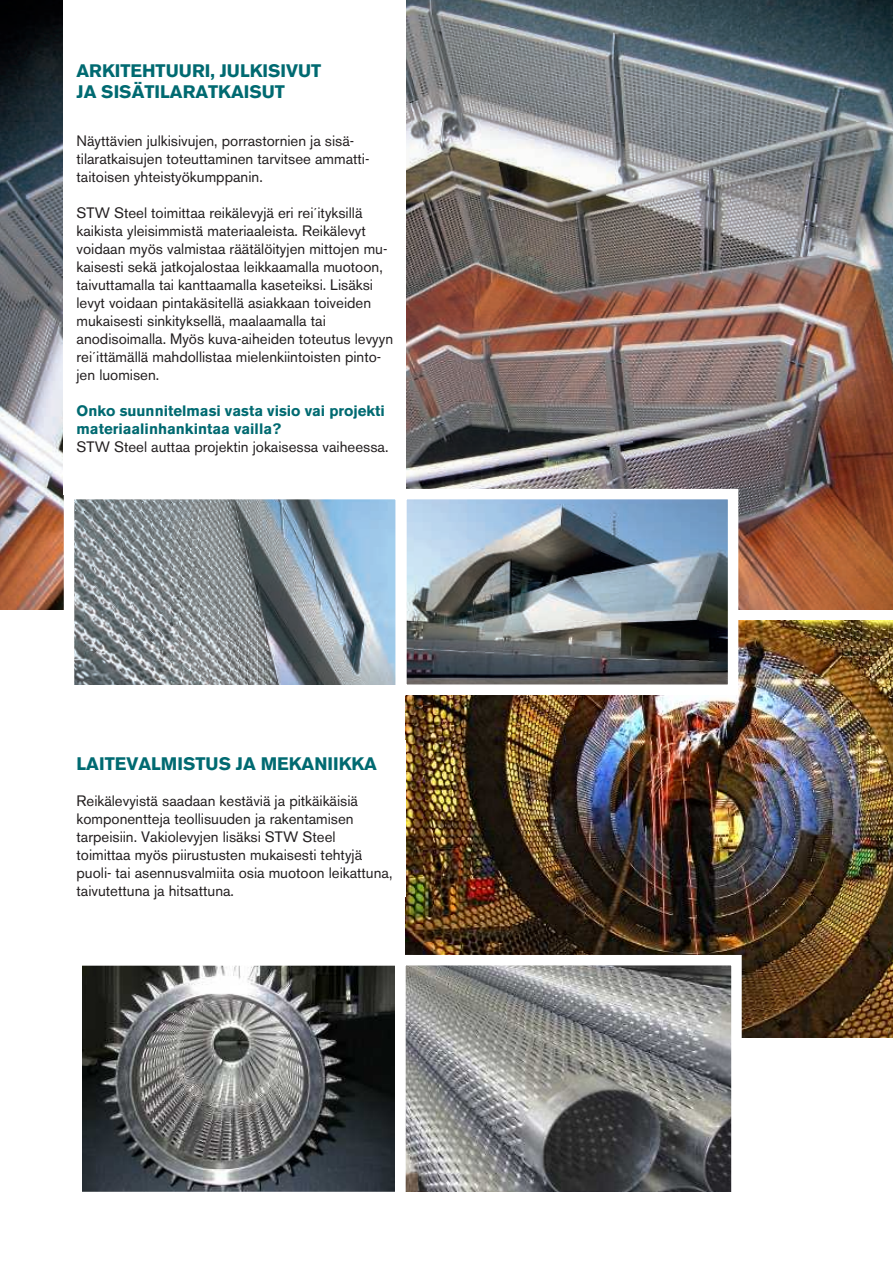
<style>
.page{position:relative;width:893px;height:1263px;background:#fff}
.page>*{position:absolute;margin:0;border:0;box-sizing:border-box;transform-origin:0 0}
.t1{font:700 18px/21px "Fri Akzidenz";color:#006a71}
.t2{font:15px/18px "Fri Akzidenz";color:#231f20}
.t3{font:700 15px/18px "Fri Akzidenz";color:#006a71}
</style>
<div class="page">
<img style="left:406px;top:621px;width:487px;height:416px">
<img style="left:0;top:0;width:893px;height:609px">
<img style="left:75px;top:500px;width:652px;height:184px">
<div style="left:396px;top:489px;width:342px;height:206px;border:10px solid #fff"></div>
<div style="left:64px;top:489px;width:342px;height:206px;border:10px solid #fff"></div>
<img style="left:83px;top:967px;width:312px;height:223px">
<div style="left:71px;top:955px;width:342px;height:247px;border:11px solid #fff"></div>
<img style="left:406px;top:966px;width:325px;height:225px">
<div style="left:64px;top:0;width:342px;height:494px;background:#fff"></div>
<p class="t1" style="left:77px;top:61px;width:246px">ARKITEHTUURI, JULKISIVUT<br>JA SISÄTILARATKAISUT</p>
<p class="t2" style="left:77px;top:132px;width:294px">Näyttävien julkisivujen, porrastornien ja sisä&shy;tilaratkaisujen toteuttaminen tarvitsee ammatti&shy;taitoisen yhteistyökumppanin.</p>
<p class="t2" style="left:77px;top:204px;width:318px">STW Steel toimittaa reikälevyjä eri rei´ityksillä kaikista yleisimmistä materiaaleista. Reikälevyt voidaan myös valmistaa räätälöityjen mittojen mu&shy;kaisesti sekä jatkojalostaa leikkaamalla muotoon, taivuttamalla tai kanttaamalla kaseteiksi. Lisäksi levyt voidaan pintakäsitellä asiakkaan toiveiden mukaisesti sinkityksellä, maalaamalla tai anodisoimalla. Myös kuva-aiheiden toteutus levyyn rei´ittämällä mahdollistaa mielenkiintoisten pinto&shy;jen luomisen.</p>
<p class="t3" style="left:77px;top:402px;width:310px">Onko suunnitelmasi vasta visio vai projekti materiaalinhankintaa vailla?</p>
<p class="t2" style="left:77px;top:438px;width:313px">STW Steel auttaa projektin jokaisessa vaiheessa.</p>
<p class="t1" style="left:77px;top:754px;width:302px">LAITEVALMISTUS JA MEKANIIKKA</p>
<p class="t2" style="left:77px;top:792px;width:317px">Reikälevyistä saadaan kestäviä ja pitkäikäisiä komponentteja teollisuuden ja rakentamisen tarpeisiin. Vakiolevyjen lisäksi STW Steel toimittaa myös piirustusten mukaisesti tehtyjä puoli- tai asennusvalmiita osia muotoon leikattuna, taivutettuna ja hitsattuna.</p>
</div>
